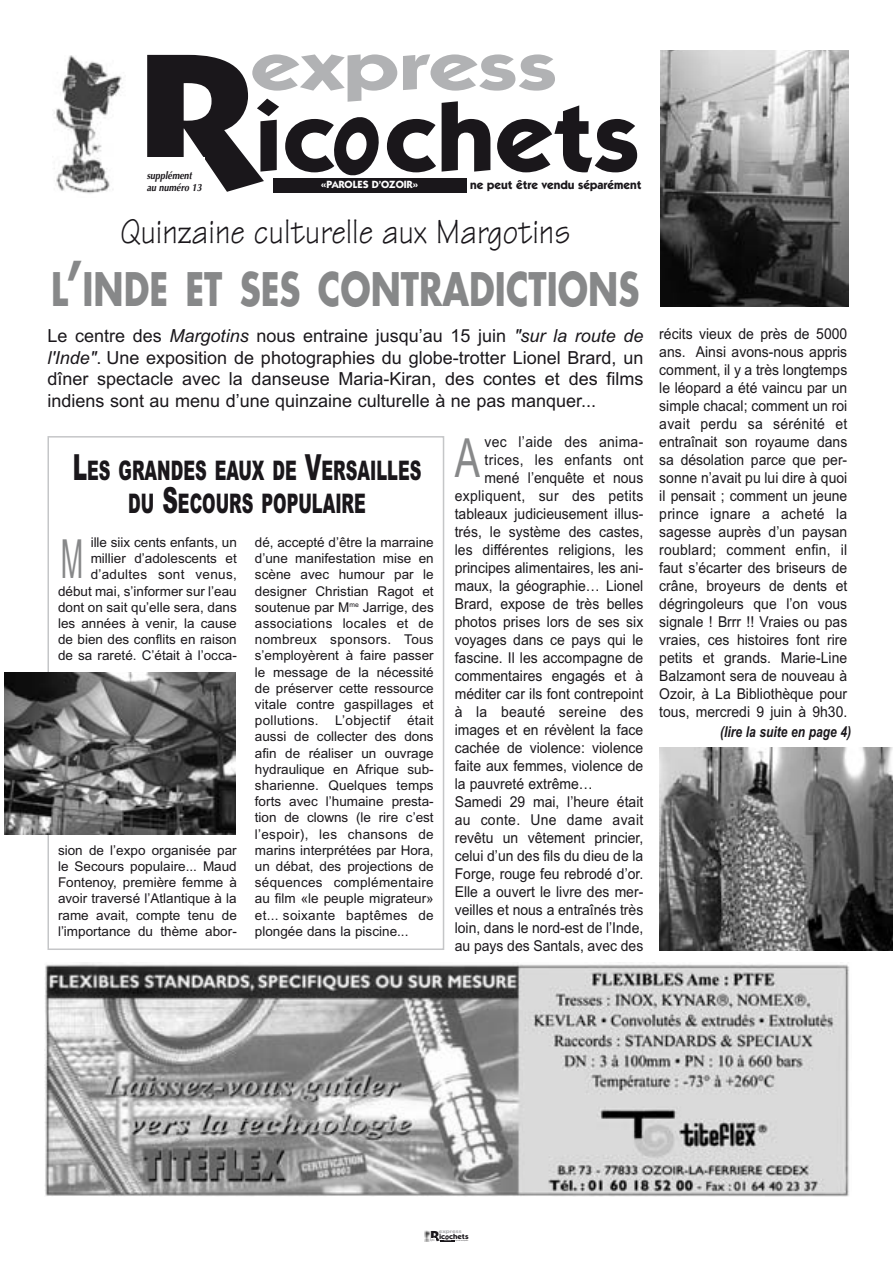
<style>
.page{position:relative;width:893px;height:1263px;background:#fff}
.page>*{position:absolute;margin:0;border:0;box-sizing:border-box;transform-origin:0 0}
.t1{font:700 97.5px "Itc Kabel";color:#1a171b;scale:1.07 1}
.t2{font:700 66px "Itc Kabel";color:#b1b2b4;scale:1.35 1}
.t3{font:54px "Arial";color:#878889;scale:.5 1}
.t4{font:54px "Arial";color:#878889;scale:.7 1}
.t5{font:700 45px "Futura";color:#878889;scale:.76 1}
.t6{font:36px "Tekton";color:#1a171b;scale:.9 1}
.t7{font:900 27px/33px "Arial";color:#1a171b;text-align:center;scale:.6 1}
.t8{font:18px/21.6px "Arial";color:#1a171b;text-align:justify}
.t9{font:15px/18px "Arial";color:#1a171b;text-align:justify;scale:.93 1}
.t10{font:15px "Arial";letter-spacing:.02em;color:#1a171b;scale:.93 1}
.t11{font:italic 700 15px "Arial";color:#1a171b;scale:.8 1}
.t12{font:13.5px/16.2px "Arial";color:#1a171b;text-align:justify}
.t13{font:700 12px "Itc Kabel";color:#1a171b}
.t14{font:italic 700 10.5px/12px "Optima";color:#1a171b;scale:.85 1}
.t15{font:700 10.5px "Itc Kabel";color:#fff}
.t16{font:700 7.35px "Itc Kabel";color:#1a171b;scale:1.1 1}
.t17{font:700 4.95px "Itc Kabel";color:#b1b2b4;scale:1.35 1}
.s1{font-size:195px}
.s2{font-size:60px}
.s3{font-style:italic}
.s4{font-size:36px}
.s5{font-size:14.7px}
</style>
<div class="page">
<div style="left:273px;top:178px;width:193px;height:15px;background:#1a171b"></div>
<img style="left:54px;top:55px;width:69px;height:139px">
<img style="left:44px;top:963px;width:805px;height:233px">
<div style="left:47px;top:436px;width:397px;height:514px;border:2px solid #c5c6c8"></div>
<img style="left:5px;top:673px;width:231px;height:161px">
<img style="left:659px;top:748px;width:233px;height:203px">
<img style="left:660px;top:50px;width:188px;height:257px">
<svg style="left:424px;top:1231px;width:31px;height:10px"></svg>
<h2 class="t2" style="left:250px;top:43px;width:229px">express</h2>
<h1 class="t1" style="left:139px;top:101px;width:469px"><span class="s1">R</span>ic chets</h1>
<p class="t14" style="left:147px;top:171px;width:66px">supplément au numéro 13</p>
<p class="t15" style="left:321px;top:181px;width:99px">«PAROLES D’OZOIR»</p>
<p class="t13" style="left:470px;top:181px;width:173px">ne peut être vendu séparément</p>
<h3 class="t6" style="left:120px;top:219px;width:501px">Quinzaine culturelle aux Margotins</h3>
<h3 class="t5" style="left:51px;top:268px;width:775px">L<span class="s2">’</span>INDE ET SES CONTRADICTIONS</h3>
<p class="t8" style="left:47px;top:327px;width:597px">Le centre des <span class="s3">Margotins</span> nous entraine jusqu’au 15 juin <span class="s3">"sur la route de l'Inde"</span>. Une exposition de photographies du globe-trotter Lionel Brard, un dîner spectacle avec la danseuse Maria-Kiran, des contes et des films indiens sont au menu d’une quinzaine culturelle à ne pas manquer...</p>
<h3 class="t7" style="left:73px;top:457px;width:582px"><span class="s4">L</span>ES GRANDES EAUX DE <span class="s4">V</span>ERSAILLES<br>DU <span class="s4">S</span>ECOURS POPULAIRE</h3>
<h3 class="t3" style="left:61px;top:539px;width:46px">M</h3>
<p class="t12" style="left:58px;top:536px;width:180px;text-align:right">ille siix cents enfants, un millier d’adolescents et d’adultes sont venus, début mai, s’informer sur l’eau dont on sait qu’elle sera, dans les années à venir, la cause de bien des conflits en raison de sa rareté. C’était à l’occa-</p>
<p class="t12" style="left:255px;top:536px;width:180px">dé, accepté d’être la marraine d’une manifestation mise en scène avec humour par le designer Christian Ragot et soutenue par M<sup>me</sup> Jarrige, des associations locales et de nombreux sponsors. Tous s’employèrent à faire passer le message de la nécessité de préserver cette ressource vitale contre gaspillages et pollutions. L’objectif était aussi de collecter des dons afin de réaliser un ouvrage hydraulique en Afrique sub&shy;sharienne. Quelques temps forts avec l’humaine presta&shy;tion de clowns (le rire c’est l’espoir), les chansons de marins interprétées par Hora, un débat, des projections de séquences complémentaire au film «le peuple migrateur» et... soixante baptêmes de plongée dans la piscine...</p>
<p class="t12" style="left:58px;top:843px;width:180px">sion de l’expo organisée par le Secours populaire... Maud Fontenoy, première femme à avoir traversé l’Atlantique à la rame avait, compte tenu de l’importance du thème abor-</p>
<p class="t10" style="left:484px;top:436px;width:172px">vec l’aide des anima-</p>
<p class="t10" style="left:484px;top:454px;width:172px">trices, les enfants ont</p>
<p class="t9" style="left:484px;top:470px;width:172px">mené l’enquête et nous</p>
<p class="t10" style="left:455px;top:490px;width:204px">expliquent, sur des petits</p>
<p class="t9" style="left:455px;top:506px;width:204px">tableaux judicieusement illus-</p>
<p class="t9" style="left:455px;top:524px;width:204px">trés, le système des castes,</p>
<p class="t9" style="left:455px;top:542px;width:204px">les différentes religions, les</p>
<p class="t9" style="left:455px;top:560px;width:204px">principes alimentaires, les ani-</p>
<p class="t9" style="left:455px;top:578px;width:204px">maux, la géographie… Lionel</p>
<p class="t9" style="left:455px;top:596px;width:204px">Brard, expose de très belles</p>
<p class="t9" style="left:455px;top:614px;width:204px">photos prises lors de ses six</p>
<p class="t9" style="left:455px;top:632px;width:204px">voyages dans ce pays qui le</p>
<p class="t9" style="left:455px;top:650px;width:204px">fascine. Il les accompagne de</p>
<p class="t9" style="left:455px;top:668px;width:204px">commentaires engagés et à</p>
<p class="t9" style="left:455px;top:686px;width:204px">méditer car ils font contrepoint</p>
<p class="t10" style="left:455px;top:706px;width:204px">à la beauté sereine des</p>
<p class="t9" style="left:455px;top:722px;width:204px">images et en révèlent la face</p>
<p class="t9" style="left:455px;top:740px;width:204px">cachée de violence: violence</p>
<p class="t9" style="left:455px;top:758px;width:204px">faite aux femmes, violence de</p>
<p class="t9" style="left:455px;top:776px;width:150px">la pauvreté extrême…</p>
<p class="t9" style="left:455px;top:794px;width:204px">Samedi 29 mai, l’heure était</p>
<p class="t10" style="left:455px;top:814px;width:204px">au conte. Une dame avait</p>
<p class="t9" style="left:455px;top:830px;width:204px">revêtu un vêtement princier,</p>
<p class="t9" style="left:455px;top:848px;width:204px">celui d’un des fils du dieu de la</p>
<p class="t9" style="left:455px;top:866px;width:204px">Forge, rouge feu rebrodé d’or.</p>
<p class="t9" style="left:455px;top:884px;width:204px">Elle a ouvert le livre des mer-</p>
<p class="t9" style="left:455px;top:902px;width:204px">veilles et nous a entraînés très</p>
<p class="t9" style="left:455px;top:920px;width:204px">loin, dans le nord-est de l’Inde,</p>
<p class="t9" style="left:455px;top:938px;width:204px">au pays des Santals, avec des</p>
<h3 class="t4" style="left:455px;top:439px;width:38px">A</h3>
<p class="t9" style="left:659px;top:327px;width:204px">récits vieux de près de 5000 ans. Ainsi avons-nous appris comment, il y a très longtemps le léopard a été vaincu par un simple chacal; comment un roi avait perdu sa sérénité et entraînait son royaume dans sa désolation parce que per&shy;sonne n’avait pu lui dire à quoi il pensait ; comment un jeune prince ignare a acheté la sagesse auprès d’un paysan roublard; comment enfin, il faut s’écarter des briseurs de crâne, broyeurs de dents et dégringoleurs que l’on vous signale ! Brrr !! Vraies ou pas vraies, ces histoires font rire petits et grands. Marie-Line Balzamont sera de nouveau à Ozoir, à La Bibliothèque pour tous, mercredi 9 juin à 9h30.</p>
<p class="t11" style="left:720px;top:727px;width:165px">(lire la suite en page 4)</p>
<p class="t17" style="left:439px;top:1230px;width:19px">express</p>
<p class="t16" style="left:430px;top:1234px;width:36px"><span class="s5">R</span>ic chets</p>
</div>
